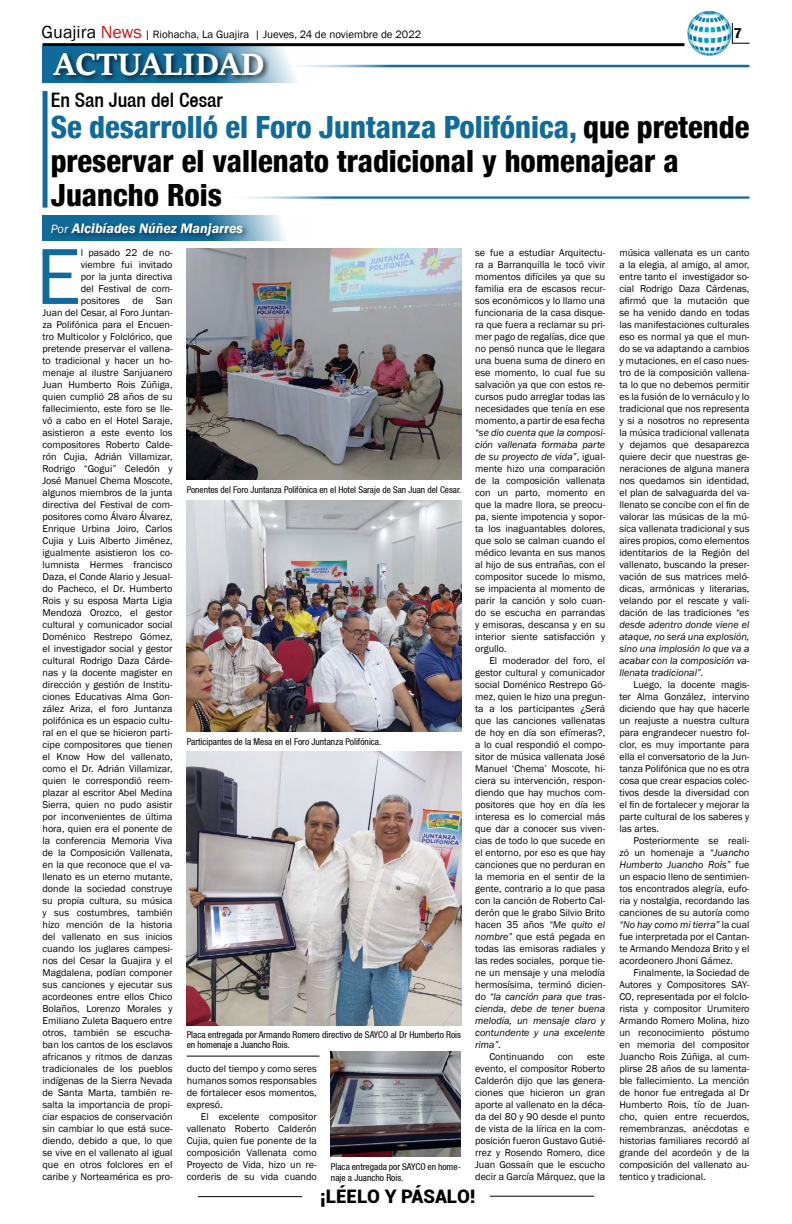
<style>
.page{position:relative;width:792px;height:1224px;background:#fff}
.page>*{position:absolute;margin:0;border:0;box-sizing:border-box;transform-origin:0 0}
.t1{font:82.2px "Franklin Gothic";color:#116b9a}
.t2{font:700 34px "Sitka Subheading";color:#fff}
.t3{font:800 condensed 30.6px/34px "Helvetica 87";color:#000}
.t4{font:500 condensed 20px "Helvetica 67";color:#000}
.t5{font:900 18.7px "Roboto";color:#000}
.t6{font:600 14.7px "Franklin Gothic";color:#000}
.t7{font:italic 600 14.1px "Franklin Gothic";color:#fff}
.t8{font:11px "Franklin Gothic";color:#000}
.t9{font:10.2px/12px "Franklin Gothic";color:#000;text-align:justify}
.t10{font:condensed 9.5px/10.7px "Helvetica 57";color:#000}
.t11{font:condensed 9.3px "Helvetica 57";color:#000}
.s1{font-size:18px}
.s2{font-size:18px;color:#c91311}
.s3{color:#116b9a}
.s4{font-weight:400;font-size:12.3px}
.s5{font-style:italic}
</style>
<div class="page">
<hr style="left:198px;top:1196px;width:104px;height:1px;background:#000">
<hr style="left:490px;top:1196px;width:104px;height:1px;background:#000">
<hr style="left:43px;top:43px;width:641px;height:3px;background:#000">
<img style="left:687px;top:10px;width:45px;height:46px">
<svg style="left:732px;top:23px;width:17px;height:21px"></svg>
<svg style="left:43px;top:46px;width:274px;height:37px"></svg>
<svg style="left:43px;top:215px;width:243px;height:26px;background:#6aa2bf"></svg>
<hr style="left:278px;top:65px;width:471px;height:3px;background:#116b9a">
<hr style="left:221px;top:196px;width:528px;height:3px;background:#116b9a">
<div style="left:50px;top:50px;width:221px;height:33px;background:#000;opacity:.75"></div>
<div style="left:43px;top:91px;width:5px;height:117px;background:#116b9a"></div>
<div style="left:48px;top:220px;width:202px;height:23px;background:#000;opacity:.55"></div>
<img style="left:187px;top:249px;width:274px;height:231px">
<hr style="left:187px;top:1056px;width:132px;height:1px;background:#000">
<img style="left:187px;top:500px;width:274px;height:231px">
<img style="left:187px;top:751px;width:274px;height:274px">
<img style="left:331px;top:1052px;width:130px;height:105px">
<p class="t8" style="left:42px;top:28px;width:381px"><span class="s1">Guajira</span> <span class="s2">News</span> | Riohacha, La Guajira | Jueves, 24 de noviembre de 2022</p>
<h3 class="t6" style="left:733px;top:24px;width:10px">7</h3>
<h2 class="t2" style="left:54px;top:38px;width:212px">ACTUALIDAD</h2>
<h3 class="t4" style="left:51px;top:88px;width:174px">En San Juan del Cesar</h3>
<h3 class="t3" style="left:51px;top:110px;width:700px"><span class="s3">Se desarrolló el Foro Juntanza Polifónica,</span> que pretende preservar el vallenato tradicional y homenajear a<br>Juancho Rois</h3>
<h3 class="t7" style="left:51px;top:219px;width:194px"><span class="s4">Por</span> Alcibíades Núñez Manjarres</h3>
<p class="t9" style="left:43px;top:247px;width:132px;text-align:right">l pasado 22 de no-<br>viembre fui invitado<br>por la junta directiva<br>del Festival de com&shy;positores de San<br>Juan del Cesar, al Foro Juntan&shy;za Polifónica para el Encuen&shy;tro Multicolor y Folclórico, que pretende preservar el vallena&shy;to tradicional y hacer un ho&shy;menaje al ilustre Sanjuanero<br>Juan Humberto Rois Zúñiga, quien cumplió 28 años de su fallecimiento, este foro se lle&shy;vó a cabo en el Hotel Saraje, asistieron a este evento los compositores Roberto Calde&shy;rón Cujia, Adrián Villamizar,<br>Rodrigo “Gogui” Celedón y<br>José Manuel Chema Moscote, algunos miembros de la junta directiva del Festival de com&shy;positores como Álvaro Álvarez,<br>Enrique Urbina Joiro, Carlos<br>Cujia y Luis Alberto Jiménez, igualmente asistieron los co&shy;lumnista Hermes francisco<br>Daza, el Conde Alario y Jesual&shy;do Pacheco, el Dr. Humberto<br>Rois y su esposa Marta Ligia<br>Mendoza Orozco, el gestor cultural y comunicador social<br>Doménico Restrepo Gómez, el investigador social y gestor cultural Rodrigo Daza Cárde&shy;nas y la docente magister en dirección y gestión de Institu&shy;ciones Educativas Alma Gon&shy;zález Ariza, el foro Juntanza polifónica es un espacio cultu&shy;ral en el que se hicieron parti&shy;cipe compositores que tienen el Know How del vallenato, como el Dr. Adrián Villamizar, quien le correspondió reem&shy;plazar al escritor Abel Medina<br>Sierra, quien no pudo asistir por inconvenientes de última hora, quien era el ponente de la conferencia Memoria Viva de la Composición Vallenata, en la que reconoce que el va&shy;llenato es un eterno mutante, donde la sociedad construye su propia cultura, su música y sus costumbres, también hizo mención de la historia del vallenato en sus inicios cuando los juglares campesi&shy;nos del Cesar la Guajira y el<br>Magdalena, podían componer sus canciones y ejecutar sus acordeones entre ellos Chico<br>Bolaños, Lorenzo Morales y<br>Emiliano Zuleta Baquero entre otros, también se escucha&shy;ban los cantos de los esclavos africanos y ritmos de danzas tradicionales de los pueblos indígenas de la Sierra Nevada de Santa Marta, también re&shy;salta la importancia de propi&shy;ciar espacios de conservación sin cambiar lo que está suce&shy;diendo, debido a que, lo que se vive en el vallenato al igual que en otros folclores en el caribe y Norteamérica es pro-</p>
<h1 class="t1" style="left:36px;top:226px;width:47px">E</h1>
<p class="t11" style="left:187px;top:485px;width:276px">Ponentes del Foro Juntanza Polifónica en el Hotel Saraje de San Juan del Cesar.</p>
<p class="t10" style="left:187px;top:736px;width:196px">Participantes de la Mesa en el Foro Juntanza Polifónica.</p>
<p class="t10" style="left:187px;top:1029px;width:276px">Placa entregada por Armando Romero directivo de SAYCO al Dr Humberto Rois en homenaje a Juancho Rois.</p>
<p class="t9" style="left:187px;top:1063px;width:132px">ducto del tiempo y como seres humanos somos responsables de fortalecer esos momentos, expresó.</p>
<p class="t9" style="left:187px;top:1111px;width:132px;text-indent:14px">El excelente compositor vallenato Roberto Calderón Cujia, quien fue ponente de la composición Vallenata como Proyecto de Vida, hizo un re&shy;corderis de su vida cuando</p>
<p class="t10" style="left:331px;top:1161px;width:132px">Placa entregada por SAYCO en home&shy;naje a Juancho Rois.</p>
<p class="t9" style="left:475px;top:247px;width:132px">se fue a estudiar Arquitectu&shy;ra a Barranquilla le tocó vivir momentos difíciles ya que su familia era de escasos recur&shy;sos económicos y lo llamo una funcionaria de la casa disque&shy;ra que fuera a reclamar su pri&shy;mer pago de regalías, dice que no pensó nunca que le llegara una buena suma de dinero en ese momento, lo cual fue su salvación ya que con estos re&shy;cursos pudo arreglar todas las necesidades que tenía en ese momento, a partir de esa fecha</p>
<p class="t9" style="left:475px;top:427px;width:132px"><span class="s5">“se dio cuenta que la composi&shy;ción vallenata formaba parte de su proyecto de vida”</span>, igual&shy;mente hizo una comparación de la composición vallenata con un parto, momento en que la madre llora, se preocu&shy;pa, siente impotencia y sopor&shy;ta los inaguantables dolores, que solo se calman cuando el médico levanta en sus manos al hijo de sus entrañas, con el compositor sucede lo mismo, se impacienta al momento de parir la canción y solo cuan&shy;do se escucha en parrandas y emisoras, descansa y en su interior siente satisfacción y orgullo.</p>
<p class="t9" style="left:475px;top:655px;width:132px;text-indent:14px">El moderador del foro, el gestor cultural y comunicador social Doménico Restrepo Gó&shy;mez, quien le hizo una pregun&shy;ta a los participantes ¿Será que las canciones vallenatas de hoy en día son efímeras?, a lo cual respondió el compo&shy;sitor de música vallenata José Manuel ‘Chema’ Moscote, hi&shy;ciera su intervención, respon&shy;diendo que hay muchos com&shy;positores que hoy en día les interesa es lo comercial más que dar a conocer sus viven&shy;cias de todo lo que sucede en el entorno, por eso es que hay canciones que no perduran en la memoria en el sentir de la gente, contrario a lo que pasa con la canción de Roberto Cal&shy;derón que le grabo Silvio Brito hacen 35 años <span class="s5">“Me quito el nombre”</span> que está pegada en todas las emisoras radiales y las redes sociales, porque tie&shy;ne un mensaje y una melodía hermosísima, terminó dicien&shy;do <span class="s5">“la canción para que tras&shy;cienda, debe de tener buena melodía, un mensaje claro y contundente y una excelente rima”.</span></p>
<p class="t9" style="left:489px;top:1051px;width:56px">Continuando</p>
<p class="t9" style="left:558px;top:1051px;width:17px">con</p>
<p class="t9" style="left:475px;top:1051px;width:132px;text-indent:112px">este evento, el compositor Roberto Calderón dijo que las genera&shy;ciones que hicieron un gran aporte al vallenato en la déca&shy;da del 80 y 90 desde el punto de vista de la lírica en la com&shy;posición fueron Gustavo Gutié&shy;rrez y Rosendo Romero, dice Juan Gossaín que le escucho decir a García Márquez, que la</p>
<h3 class="t5" style="left:320px;top:1183px;width:157px">¡LÉELO Y PÁSALO!</h3>
<p class="t9" style="left:619px;top:247px;width:132px">música vallenata es un canto a la elegia, al amigo, al amor, entre tanto el investigador so&shy;cial Rodrigo Daza Cárdenas, afirmó que la mutación que se ha venido dando en todas las manifestaciones culturales eso es normal ya que el mun&shy;do se va adaptando a cambios y mutaciones, en el caso nues&shy;tro de la composición vallena&shy;ta lo que no debemos permitir es la fusión de lo vernáculo y lo tradicional que nos representa y si a nosotros no representa la música tradicional vallenata y dejamos que desaparezca quiere decir que nuestras ge&shy;neraciones de alguna manera nos quedamos sin identidad, el plan de salvaguarda del va&shy;llenato se concibe con el fin de valorar las músicas de la mú&shy;sica vallenata tradicional y sus aires propios, como elementos identitarios de la Región del vallenato, buscando la preser&shy;vación de sus matrices meló&shy;dicas, armónicas y literarias, velando por el rescate y vali&shy;dación de las tradiciones <span class="s5">“es desde adentro donde viene el ataque, no será una explosión, sino una implosión lo que va a acabar con la composición va&shy;llenata tradicional”.</span></p>
<p class="t9" style="left:619px;top:679px;width:132px;text-indent:14px">Luego, la docente magis&shy;ter Alma González, intervino diciendo que hay que hacerle un reajuste a nuestra cultura para engrandecer nuestro fol&shy;clor, es muy importante para ella el conversatorio de la Jun&shy;tanza Polifónica que no es otra cosa que crear espacios colec&shy;tivos desde la diversidad con el fin de fortalecer y mejorar la parte cultural de los saberes y las artes.</p>
<p class="t9" style="left:619px;top:835px;width:132px;text-indent:14px">Posteriormente se reali&shy;zó un homenaje a <span class="s5">“Juancho Humberto Juancho Rois”</span> fue un espacio lleno de sentimien&shy;tos encontrados alegría, eufo&shy;ria y nostalgia, recordando las canciones de su autoría como <span class="s5">“No hay como mi tierra”</span> la cual fue interpretada por el Cantan&shy;te Armando Mendoza Brito y el acordeonero Jhoni Gámez.</p>
<p class="t9" style="left:619px;top:967px;width:132px;text-indent:14px">Finalmente, la Sociedad de Autores y Compositores SAY-CO, representada por el folclo&shy;rista y compositor Urumitero Armando Romero Molina, hizo un reconocimiento póstumo en memoria del compositor Juancho Rois Zúñiga, al cum&shy;plirse 28 años de su lamenta&shy;ble fallecimiento. La mención de honor fue entregada al Dr Humberto Rois, tío de Juan&shy;cho, quien entre recuerdos, remembranzas, anécdotas e historias familiares recordó al grande del acordeón y de la composición del vallenato au&shy;tentico y tradicional.</p>
</div>
